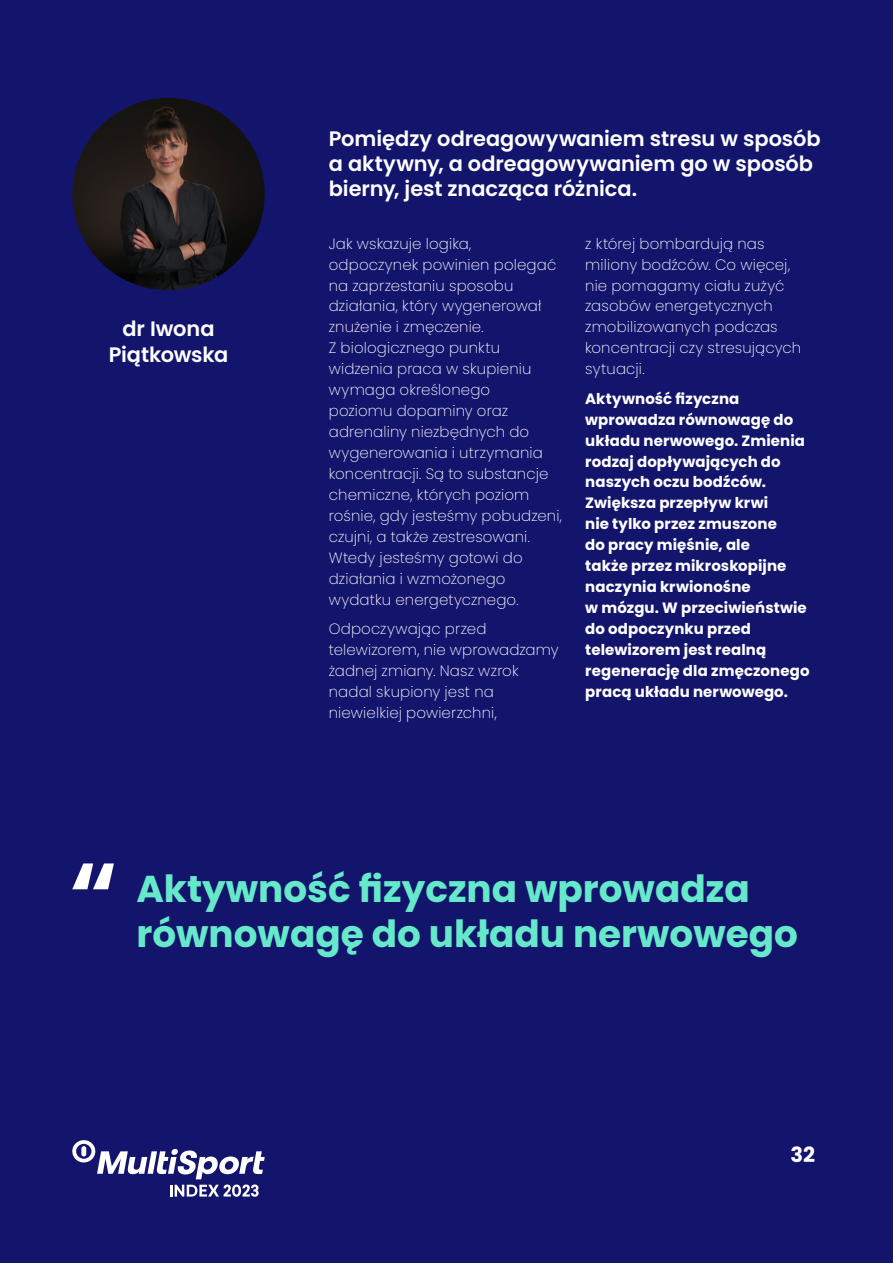
<style>
.page{position:relative;width:893px;height:1263px;background:#13156d}
.page>*{position:absolute;margin:0;border:0;box-sizing:border-box;transform-origin:0 0}
.Cytat_SMALL{font:700 37.35px/44.8px "Poppins";color:#66e9ca}
.BODY_heading{font:600 21px/25px "Poppins";letter-spacing:-.005em;color:#fff}
.Expert_name{font:600 21px/25px "Poppins";letter-spacing:-.005em;color:#fff;text-align:center}
.t1{font:700 21px "Poppins";color:#fff}
.BODY_tekst{font:200 15px/21px "Poppins";letter-spacing:.01em;color:#fff}
.BODY_tekst-2{font:700 15px/21px "Poppins";letter-spacing:.005em;color:#fff}
</style>
<div class="page">
<svg style="left:72px;top:1140px;width:193px;height:57px"></svg>
<img style="left:72px;top:98px;width:193px;height:192px;border-radius:96px">
<svg style="left:72px;top:863px;width:42px;height:26px"></svg>
<p class="Expert_name" style="left:109px;top:317px;width:121px">dr Iwona<br>Piątkowska</p>
<p class="BODY_heading" style="left:329px;top:126px;width:493px">Pomiędzy odreagowywaniem stresu w sposób a aktywny, a odreagowywaniem go w sposób bierny, jest znacząca różnica.</p>
<p class="BODY_tekst" style="left:329px;top:233px;width:235px">Jak wskazuje logika, odpoczynek powinien polegać na zaprzestaniu sposobu działania, który wygenerował znużenie i zmęczenie.<br>Z biologicznego punktu widzenia praca w skupieniu wymaga określonego<br>poziomu dopaminy oraz adrenaliny niezbędnych do wygenerowania i utrzymania koncentracji. Są to substancje chemiczne, których poziom rośnie, gdy jesteśmy pobudzeni, czujni, a także zestresowani.<br>Wtedy jesteśmy gotowi do działania i wzmożonego wydatku energetycznego.</p>
<p class="BODY_tekst" style="left:329px;top:618px;width:231px">Odpoczywając przed telewizorem, nie wprowadzamy żadnej zmiany. Nasz wzrok nadal skupiony jest na niewielkiej powierzchni,</p>
<p class="BODY_tekst" style="left:585px;top:233px;width:217px">z której bombardują nas miliony bodźców. Co więcej, nie pomagamy ciału zużyć zasobów energetycznych zmobilizowanych podczas koncentracji czy stresujących sytuacji.</p>
<p class="BODY_tekst-2" style="left:585px;top:388px;width:226px">Aktywność fizyczna wprowadza równowagę do układu nerwowego. Zmienia rodzaj dopływających do naszych oczu bodźców.<br>Zwiększa przepływ krwi<br>nie tylko przez zmuszone<br>do pracy mięśnie, ale<br>także przez mikroskopijne naczynia krwionośne<br>w mózgu. W przeciwieństwie do odpoczynku przed telewizorem jest realną regenerację dla zmęczonego pracą układu nerwowego.</p>
<p class="Cytat_SMALL" style="left:136px;top:867px;width:663px">Aktywność fizyczna wprowadza równowagę do układu nerwowego</p>
<h2 class="t1" style="left:790px;top:1142px;width:26px">32</h2>
</div>
